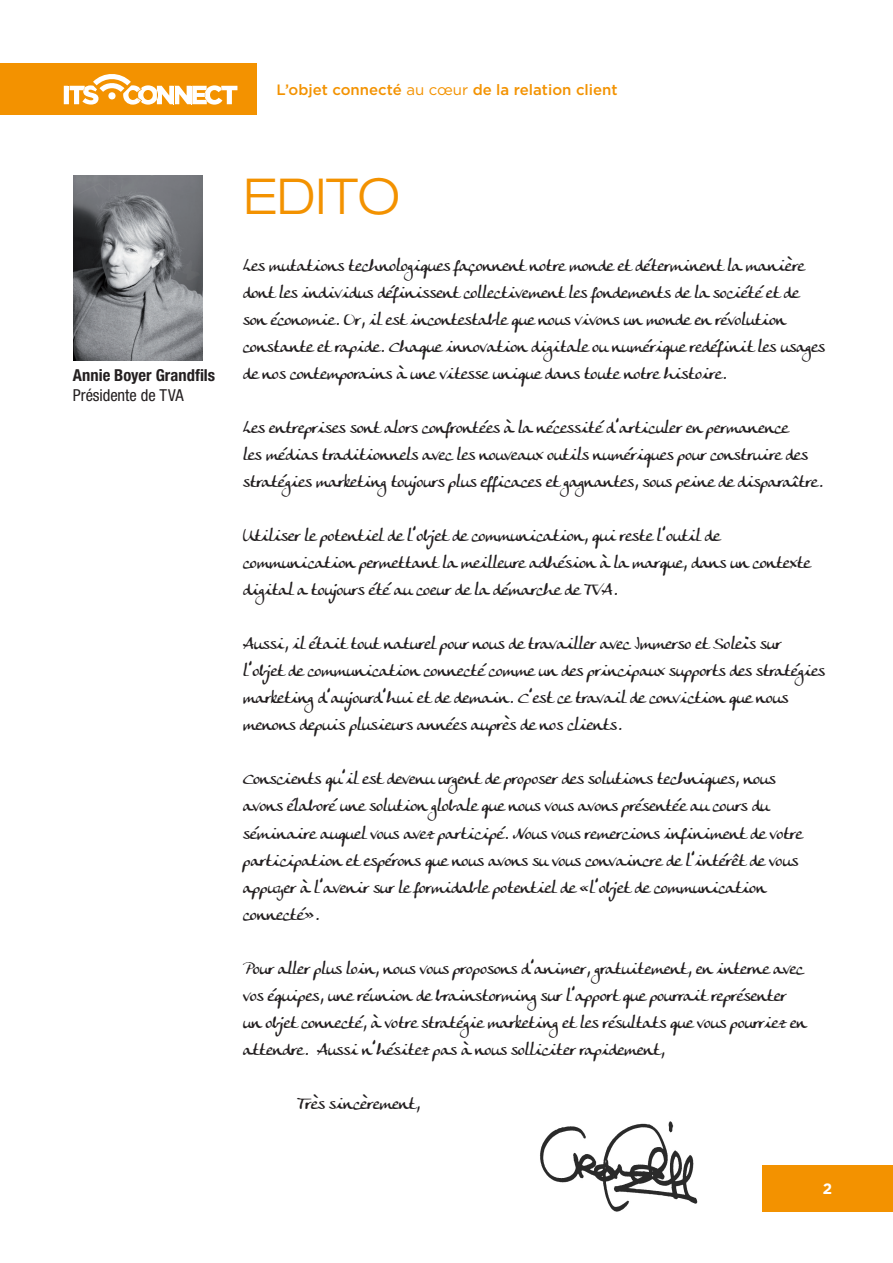
<style>
.page{position:relative;width:893px;height:1263px;background:#fff}
.page>*{position:absolute;margin:0;border:0;box-sizing:border-box;transform-origin:0 0}
.t1{font:300 expanded 49.5px "Helvetica Neue";color:#f39200}
.t2{font:16.5px/27px "Anke Calligraphic FG";color:#231f20}
.t3{font:700 condensed 16.5px "Helvetica Neue";color:#231f20}
.t4{font:condensed 16.5px "Helvetica Neue";letter-spacing:-.005em;color:#231f20}
.t5{font:500 15px "Gotham";color:#f39200}
.t6{font:700 15px "Gotham";color:#fff}
.s1{font-weight:400}
</style>
<div class="page">
<div style="left:0;top:64px;width:257px;height:51px;background:#f39200"></div>
<svg style="left:64px;top:74px;width:173px;height:31px"></svg>
<div style="left:762px;top:1165px;width:131px;height:46px;background:#f39200"></div>
<img style="left:73px;top:176px;width:129px;height:184px">
<img style="left:540px;top:1121px;width:158px;height:91px">
<p class="t5" style="left:276px;top:80px;width:343px">L’objet connecté <span class="s1">au cœur</span> de la relation client</p>
<p class="t3" style="left:73px;top:366px;width:144px">Annie Boyer Grandfils</p>
<p class="t4" style="left:73px;top:386px;width:112px">Présidente de TVA</p>
<p class="t1" style="left:243px;top:167px;width:158px">EDITO</p>
<p class="t2" style="left:243px;top:252px;width:584px">Les mutations technologiques façonnent notre monde et déterminent la manière dont les individus définissent collectivement les fondements de la société et de son économie. Or, il est incontestable que nous vivons un monde en révolution constante et rapide. Chaque innovation digitale ou numérique redéfinit les usages de nos contemporains à une vitesse unique dans toute notre histoire.</p>
<p class="t2" style="left:243px;top:414px;width:581px">Les entreprises sont alors confrontées à la nécessité d’articuler en permanence<br>les médias traditionnels avec les nouveaux outils numériques pour construire des stratégies marketing toujours plus efficaces et gagnantes, sous peine de disparaître.</p>
<p class="t2" style="left:243px;top:522px;width:569px">Utiliser le potentiel de l’objet de communication, qui reste l’outil de communication permettant la meilleure adhésion à la marque, dans un contexte digital a toujours été au coeur de la démarche de TVA.</p>
<p class="t2" style="left:243px;top:630px;width:583px">Aussi, il était tout naturel pour nous de travailler avec Immerso et Soleïs sur l’objet de communication connecté comme un des principaux supports des stratégies marketing d’aujourd’hui et de demain. C’est ce travail de conviction que nous menons depuis plusieurs années auprès de nos clients.</p>
<p class="t2" style="left:243px;top:765px;width:561px">Conscients qu’il est devenu urgent de proposer des solutions techniques, nous avons élaboré une solution globale que nous vous avons présentée au cours du séminaire auquel vous avez participé. Nous vous remercions infiniment de votre participation et espérons que nous avons su vous convaincre de l’intérêt de vous appuyer à l’avenir sur le formidable potentiel de «l’objet de communication connecté».</p>
<p class="t2" style="left:243px;top:954px;width:565px">Pour aller plus loin, nous vous proposons d’animer, gratuitement, en interne avec vos équipes, une réunion de brainstorming sur l’apport que pourrait représenter un objet connecté, à votre stratégie marketing et les résultats que vous pourriez en attendre. Aussi n’hésitez pas à nous solliciter rapidement,</p>
<p class="t2" style="left:297px;top:1089px;width:125px">Très sincèrement,</p>
<p class="t6" style="left:823px;top:1179px;width:11px">2</p>
</div>
